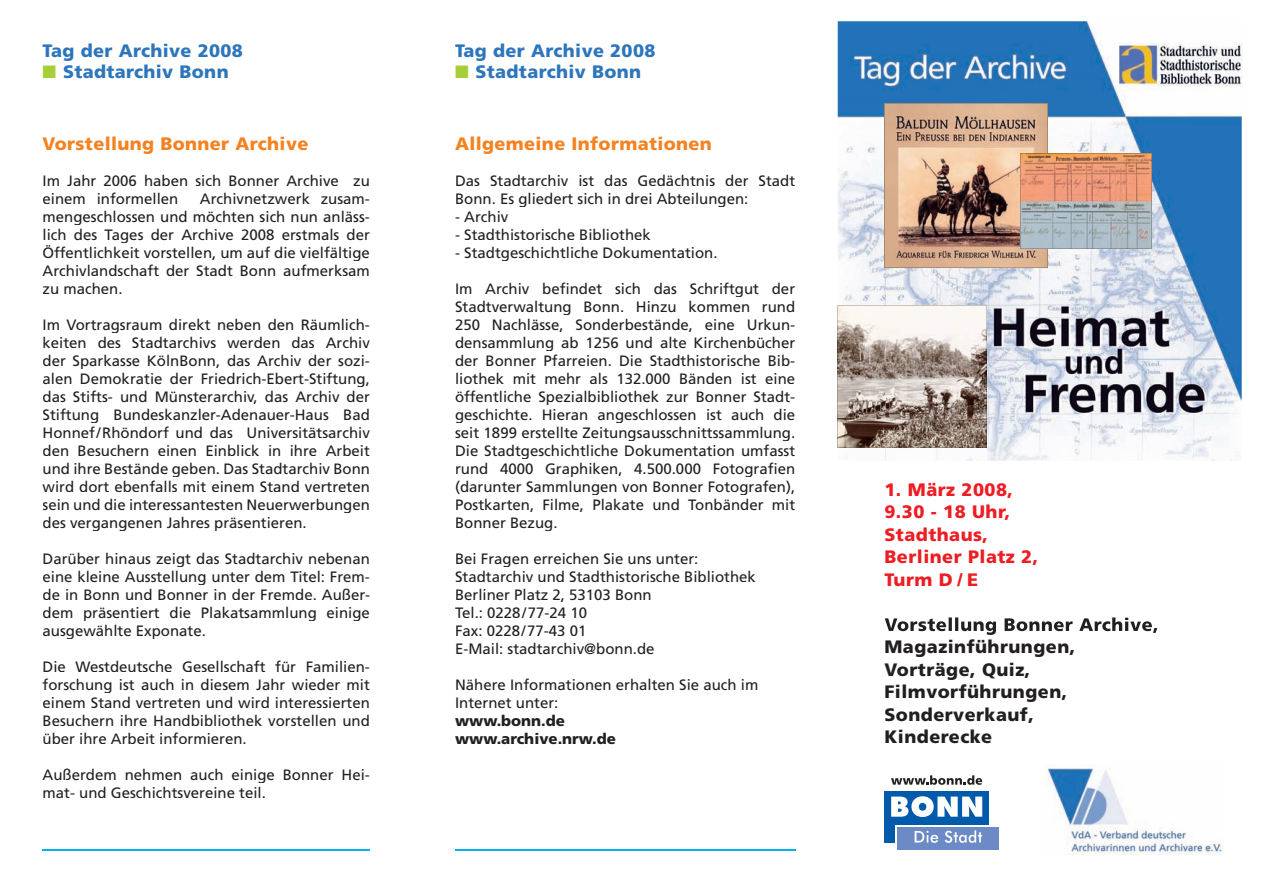
<style>
.page{position:relative;width:1263px;height:893px;background:#fff}
.page>*{position:absolute;margin:0;border:0;box-sizing:border-box;transform-origin:0 0}
.t1{font:900 18px/22.5px "Frutiger";letter-spacing:.025em;color:#231f20}
.t2{font:900 18px/21px "Frutiger";letter-spacing:.02em;color:#2e76bc;text-align:center}
.t3{font:900 18px/22.5px "Frutiger";letter-spacing:.025em;color:#ee1d23}
.t4{font:900 18px "Frutiger";letter-spacing:.02em;color:#f58220}
.t5{font:15px/18px "Frutiger";color:#231f20}
.t6{font:900 15px/18px "Frutiger";color:#231f20}
</style>
<div class="page">
<hr style="left:43px;top:849px;width:327px;height:1px;background:#00b3ef">
<hr style="left:455px;top:849px;width:340px;height:1px;background:#00b3ef">
<img style="left:838px;top:21px;width:404px;height:440px">
<img style="left:839px;top:306px;width:147px;height:142px">
<hr style="left:838px;top:305px;width:1px;height:143px;background:#231f20">
<hr style="left:838px;top:448px;width:148px;height:1px;background:#231f20">
<hr style="left:986px;top:305px;width:1px;height:143px;background:#231f20">
<hr style="left:838px;top:305px;width:148px;height:1px;background:#231f20">
<img style="left:885px;top:104px;width:162px;height:164px">
<hr style="left:884px;top:103px;width:1px;height:165px;background:#231f20">
<hr style="left:884px;top:268px;width:163px;height:1px;background:#231f20">
<hr style="left:1047px;top:103px;width:1px;height:165px;background:#231f20">
<hr style="left:884px;top:103px;width:163px;height:1px;background:#231f20">
<img style="left:1021px;top:154px;width:130px;height:94px">
<hr style="left:1020px;top:153px;width:1px;height:95px;background:#231f20">
<hr style="left:1020px;top:248px;width:131px;height:1px;background:#231f20">
<hr style="left:1151px;top:153px;width:1px;height:95px;background:#231f20">
<hr style="left:1020px;top:153px;width:131px;height:1px;background:#231f20">
<svg style="left:885px;top:617px;width:272px;height:18px"></svg>
<div style="left:897px;top:827px;width:102px;height:22px;background:#6c8bc6"></div>
<svg style="left:915px;top:831px;width:24px;height:12px"></svg>
<svg style="left:945px;top:830px;width:37px;height:13px"></svg>
<div style="left:884px;top:791px;width:105px;height:33px;background:#015aaa"></div>
<svg style="left:891px;top:796px;width:91px;height:21px"></svg>
<div style="left:884px;top:824px;width:11px;height:19px;background:#015aaa"></div>
<svg style="left:891px;top:775px;width:91px;height:10px"></svg>
<img style="left:1047px;top:768px;width:176px;height:87px">
<div style="left:1119px;top:43px;width:125px;height:45px;background:#f9f8f7"></div>
<img style="left:1119px;top:44px;width:123px;height:42px">
<p class="t2" style="left:43px;top:39px;width:202px">Tag der Archive 2008<br>Stadtarchiv Bonn</p>
<p class="t4" style="left:43px;top:132px;width:267px">Vorstellung Bonner Archive</p>
<p class="t5" style="left:43px;top:171px;width:329px">Im Jahr 2006 haben sich Bonner Archive zu einem informellen</p>
<p class="t5" style="left:43px;top:189px;width:329px;text-align:justify;text-indent:157px">Archivnetzwerk zusam&shy;mengeschlossen und möchten sich nun anläss&shy;lich des Tages der Archive 2008 erstmals der Öffentlichkeit vorstellen, um auf die vielfältige Archivlandschaft der Stadt Bonn aufmerksam zu machen.</p>
<p class="t5" style="left:43px;top:315px;width:329px;text-align:justify">Im Vortragsraum direkt neben den Räumlich&shy;keiten des Stadtarchivs werden das Archiv der Sparkasse KölnBonn, das Archiv der sozi&shy;alen Demokratie der Friedrich-Ebert-Stiftung, das Stifts- und Münsterarchiv, das Archiv der Stiftung Bundeskanzler-Adenauer-Haus Bad Honnef/Rhöndorf und das Universitätsarchiv den Besuchern einen Einblick in ihre Arbeit und ihre Bestände geben. Das Stadtarchiv Bonn wird dort ebenfalls mit einem Stand vertreten sein und die interessantesten Neuerwerbungen des vergangenen Jahres präsentieren.</p>
<p class="t5" style="left:43px;top:549px;width:329px;text-align:justify">Darüber hinaus zeigt das Stadtarchiv nebenan eine kleine Ausstellung unter dem Titel: Frem&shy;de in Bonn und Bonner in der Fremde. Außer&shy;dem präsentiert die Plakatsammlung einige ausgewählte Exponate.</p>
<p class="t5" style="left:43px;top:657px;width:329px;text-align:justify">Die Westdeutsche Gesellschaft für Familien&shy;forschung ist auch in diesem Jahr wieder mit einem Stand vertreten und wird interessierten Besuchern ihre Handbibliothek vorstellen und über ihre Arbeit informieren.</p>
<p class="t5" style="left:43px;top:765px;width:329px">Außerdem nehmen auch einige Bonner Hei&shy;mat- und Geschichtsvereine teil.</p>
<p class="t2" style="left:455px;top:39px;width:202px">Tag der Archive 2008<br>Stadtarchiv Bonn</p>
<p class="t4" style="left:455px;top:132px;width:258px">Allgemeine Informationen</p>
<p class="t5" style="left:455px;top:171px;width:342px">Das Stadtarchiv ist das Gedächtnis der Stadt<br>Bonn. Es gliedert sich in drei Abteilungen:</p>
<p class="t5" style="left:455px;top:207px;width:55px">- Archiv</p>
<p class="t5" style="left:455px;top:225px;width:197px">- Stadthistorische Bibliothek</p>
<p class="t5" style="left:455px;top:243px;width:264px">- Stadtgeschichtliche Dokumentation.</p>
<p class="t5" style="left:455px;top:279px;width:342px;text-align:justify">Im Archiv befindet sich das Schriftgut der Stadtverwaltung Bonn. Hinzu kommen rund 250 Nachlässe, Sonderbestände, eine Urkun&shy;densammlung ab 1256 und alte Kirchenbücher der Bonner Pfarreien. Die Stadthistorische Bib&shy;liothek mit mehr als 132.000 Bänden ist eine öffentliche Spezialbibliothek zur Bonner Stadt&shy;geschichte. Hieran angeschlossen ist auch die seit 1899 erstellte Zeitungsausschnittssammlung.<br>Die Stadtgeschichtliche Dokumentation umfasst rund 4000 Graphiken, 4.500.000 Fotografien (darunter Sammlungen von Bonner Fotografen), Postkarten, Filme, Plakate und Tonbänder mit Bonner Bezug.</p>
<p class="t5" style="left:455px;top:549px;width:302px">Bei Fragen erreichen Sie uns unter:<br>Stadtarchiv und Stadthistorische Bibliothek<br>Berliner Platz 2, 53103 Bonn<br>Tel.: 0228/77-24 10<br>Fax: 0228/77-43 01<br>E-Mail: stadtarchiv@bonn.de</p>
<p class="t5" style="left:455px;top:675px;width:305px">Nähere Informationen erhalten Sie auch im<br>Internet unter:</p>
<p class="t6" style="left:455px;top:711px;width:163px">www.bonn.de www.archive.nrw.de</p>
<p class="t3" style="left:884px;top:478px;width:155px">1. März 2008,<br>9.30 - 18 Uhr,<br>Stadthaus,<br>Berliner Platz 2,<br>Turm D / E</p>
<p class="t1" style="left:884px;top:636px;width:192px">Magazinführungen,<br>Vorträge, Quiz,<br>Filmvorführungen,<br>Sonderverkauf,<br>Kinderecke</p>
</div>
